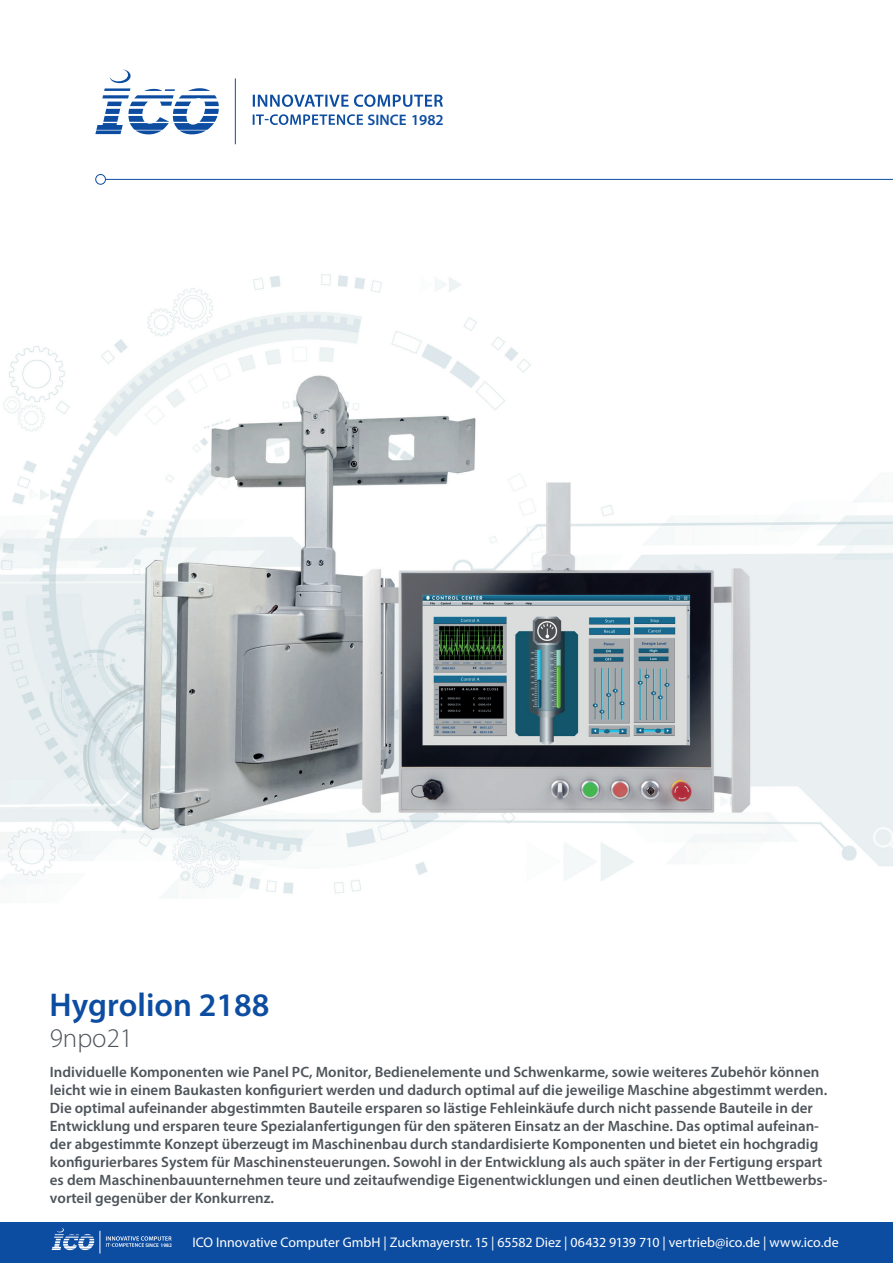
<style>
.page{position:relative;width:893px;height:1263px;background:#fff}
.page>*{position:absolute;margin:0;border:0;box-sizing:border-box;transform-origin:0 0}
.t1{font:600 33px "Myriad Pro";color:#0d4da1}
.t2{font:300 27px "Myriad Pro";color:#4d545a}
.t3{font:600 15.3px "Myriad Pro";color:#0d4da1}
.t4{font:600 15px/18px "Myriad Pro";color:#4d545a}
.t5{font:13.95px "Myriad Pro";color:#fff}
.t6{font:600 5.25px "Myriad Pro";color:#fff}
</style>
<div class="page">
<img style="left:0;top:82px;width:893px;height:812px">
<div style="left:0;top:1222px;width:893px;height:41px;background:#0d4da1"></div>
<svg style="left:95px;top:69px;width:124px;height:65px"></svg>
<hr style="left:235px;top:78px;width:1px;height:66px;background:#0d4da1">
<svg style="left:253px;top:95px;width:190px;height:12px"></svg>
<svg style="left:253px;top:114px;width:110px;height:11px"></svg>
<div style="left:95px;top:174px;width:11px;height:11px;border:1px solid #0d4da1;border-radius:50%"></div>
<hr style="left:105px;top:179px;width:788px;height:1px;background:#0d4da1">
<svg style="left:52px;top:1228px;width:42px;height:22px"></svg>
<svg style="left:100px;top:1231px;width:72px;height:22px"></svg>
<p class="t3" style="left:367px;top:110px;width:78px">SINCE 1982</p>
<h1 class="t1" style="left:50px;top:984px;width:221px">Hygrolion 2188</h1>
<h2 class="t2" style="left:50px;top:1021px;width:85px">9npo21</h2>
<p class="t4" style="left:50px;top:1063px;width:779px">Individuelle Komponenten wie Panel PC, Monitor, Bedienelemente und Schwenkarme, sowie weiteres Zubehör können leicht wie in einem Baukasten konfiguriert werden und dadurch optimal auf die jeweilige Maschine abgestimmt werden.<br>Die optimal aufeinander abgestimmten Bauteile ersparen so lästige Fehleinkäufe durch nicht passende Bauteile in der Entwicklung und ersparen teure Spezialanfertigungen für den späteren Einsatz an der Maschine. Das optimal aufeinan&shy;der abgestimmte Konzept überzeugt im Maschinenbau durch standardisierte Komponenten und bietet ein hochgradig konfigurierbares System für Maschinensteuerungen. Sowohl in der Entwicklung als auch später in der Fertigung erspart es dem Maschinenbauunternehmen teure und zeitaufwendige Eigenentwicklungen und einen deutlichen Wettbewerbs&shy;vorteil gegenüber der Konkurrenz.</p>
<p class="t6" style="left:146px;top:1242px;width:28px">SINCE 1982</p>
<p class="t5" style="left:192px;top:1233px;width:648px">ICO Innovative Computer GmbH | Zuckmayerstr. 15 | 65582 Diez | 06432 9139 710 | vertrieb@ico.de | www.ico.de</p>
</div>
